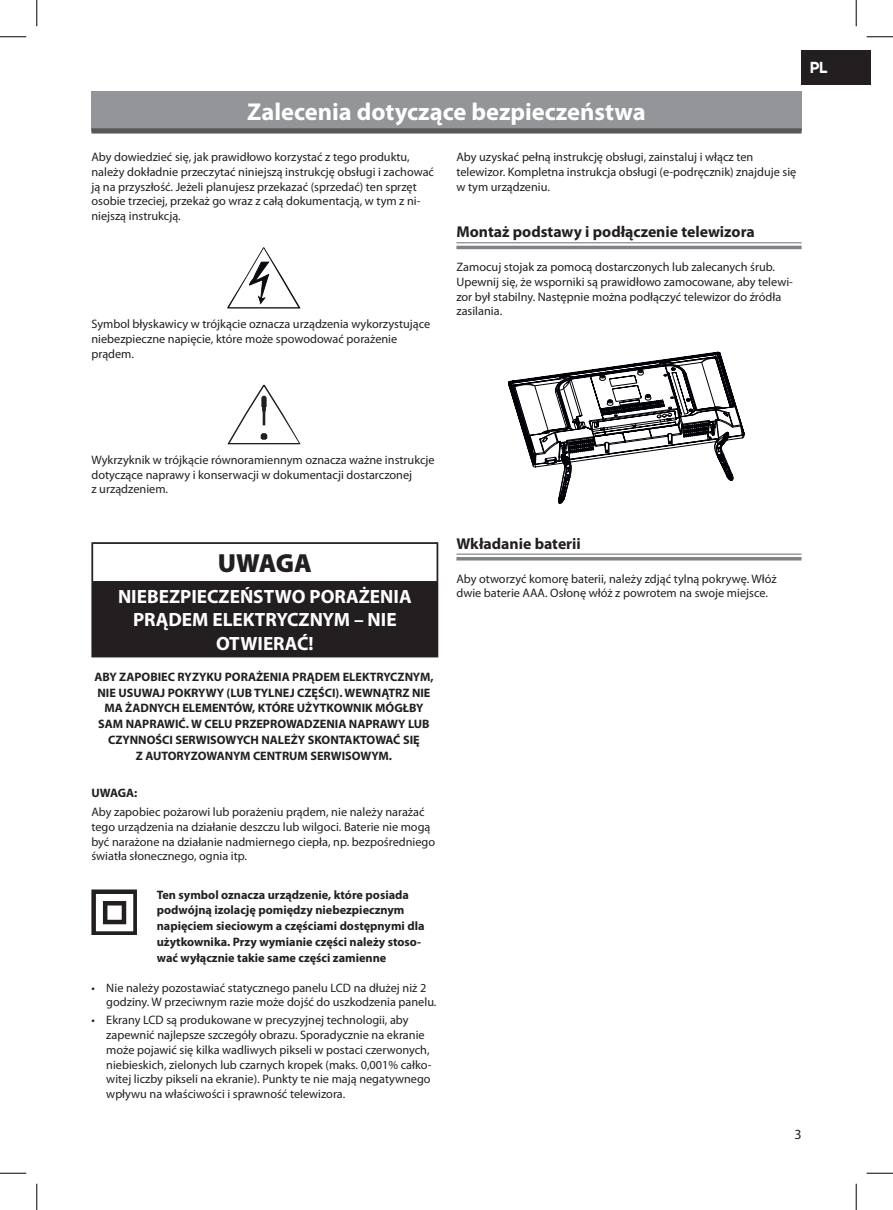
<style>
.page{position:relative;width:893px;height:1210px;background:#fff}
.page>*{position:absolute;margin:0;border:0;box-sizing:border-box;transform-origin:0 0}
.t1{font:900 26.25px "Myriad Pro";letter-spacing:-.015em;color:#231f20}
.t2{font:700 24.5px "Myriad Pro";color:#fff}
.t3{font:700 19.25px/23.1px "Myriad Pro";color:#fff;text-align:center}
.t4{font:700 15.75px "Myriad Pro";color:#231f20}
.t5{font:15.75px "Uni Sans PRO Bold";color:#fff}
.t6{font:14px "Myriad Pro";color:#231f20}
.t7{font:12.25px/14.7px "Myriad Pro";color:#231f20}
.t8{font:700 12.25px/15.8px "Myriad Pro";color:#231f20;text-align:center}
</style>
<div class="page">
<div style="left:801px;top:50px;width:69px;height:34px;background:#231f20"></div>
<div style="left:91px;top:91px;width:710px;height:40px;background:#939598"></div>
<div style="left:91px;top:128px;width:710px;height:5px;background:#57585a"></div>
<svg style="left:227px;top:247px;width:73px;height:61px"></svg>
<svg style="left:227px;top:385px;width:73px;height:59px"></svg>
<div style="left:92px;top:582px;width:345px;height:74px;background:#231f20"></div>
<hr style="left:91px;top:542px;width:347px;height:2px;background:#231f20">
<hr style="left:91px;top:544px;width:2px;height:37px;background:#231f20">
<hr style="left:436px;top:544px;width:2px;height:37px;background:#231f20">
<hr style="left:91px;top:581px;width:347px;height:2px;background:#231f20">
<hr style="left:91px;top:583px;width:2px;height:72px;background:#231f20">
<hr style="left:436px;top:583px;width:2px;height:72px;background:#231f20">
<hr style="left:91px;top:655px;width:347px;height:2px;background:#231f20">
<svg style="left:91px;top:889px;width:46px;height:46px"></svg>
<hr style="left:456px;top:242px;width:345px;height:1px;background:#808285">
<hr style="left:456px;top:246px;width:345px;height:3px;background:#808285">
<hr style="left:456px;top:553px;width:345px;height:1px;background:#808285">
<hr style="left:456px;top:557px;width:345px;height:3px;background:#808285">
<svg style="left:508px;top:242px;width:236px;height:319px"></svg>
<svg style="left:0;top:36px;width:26px;height:1px"></svg>
<svg style="left:866px;top:36px;width:26px;height:1px"></svg>
<svg style="left:0;top:1172px;width:26px;height:1px"></svg>
<svg style="left:866px;top:1172px;width:26px;height:1px"></svg>
<svg style="left:36px;top:0;width:1px;height:26px"></svg>
<svg style="left:36px;top:1183px;width:1px;height:26px"></svg>
<svg style="left:855px;top:0;width:1px;height:26px"></svg>
<svg style="left:855px;top:1183px;width:1px;height:26px"></svg>
<h2 class="t2" style="left:247px;top:96px;width:400px">Zalecenia dotyczące bezpieczeństwa</h2>
<p class="t7" style="left:91px;top:150px;width:344px">Aby dowiedzieć się, jak prawidłowo korzystać z tego produktu, należy dokładnie przeczytać niniejszą instrukcję obsługi i zachować ją na przyszłość. Jeżeli planujesz przekazać (sprzedać) ten sprzęt osobie trzeciej, przekaż go wraz z całą dokumentacją, w tym z ni&shy;niejszą instrukcją.</p>
<p class="t7" style="left:456px;top:150px;width:341px">Aby uzyskać pełną instrukcję obsługi, zainstaluj i włącz ten telewizor. Kompletna instrukcja obsługi (e-podręcznik) znajduje się w tym urządzeniu.</p>
<p class="t4" style="left:456px;top:222px;width:300px">Montaż podstawy i podłączenie telewizora</p>
<p class="t7" style="left:456px;top:260px;width:338px">Zamocuj stojak za pomocą dostarczonych lub zalecanych śrub.<br>Upewnij się, że wsporniki są prawidłowo zamocowane, aby telewi&shy;zor był stabilny. Następnie można podłączyć telewizor do źródła zasilania.</p>
<p class="t7" style="left:91px;top:316px;width:340px">Symbol błyskawicy w trójkącie oznacza urządzenia wykorzystujące niebezpieczne napięcie, które może spowodować porażenie prądem.</p>
<p class="t5" style="left:809px;top:57px;width:19px">PL</p>
<p class="t7" style="left:91px;top:452px;width:344px">Wykrzyknik w trójkącie równoramiennym oznacza ważne instrukcje dotyczące naprawy i konserwacji w dokumentacji dostarczonej<br>z urządzeniem.</p>
<h1 class="t1" style="left:218px;top:546px;width:95px">UWAGA</h1>
<h3 class="t3" style="left:118px;top:584px;width:295px">NIEBEZPIECZEŃSTWO PORAŻENIA<br>PRĄDEM ELEKTRYCZNYM – NIE<br>OTWIERAĆ!</h3>
<p class="t8" style="left:94px;top:668px;width:340px">ABY ZAPOBIEC RYZYKU PORAŻENIA PRĄDEM ELEKTRYCZNYM, NIE USUWAJ POKRYWY (LUB TYLNEJ CZĘŚCI). WEWNĄTRZ NIE MA ŻADNYCH ELEMENTÓW, KTÓRE UŻYTKOWNIK MÓGŁBY SAM NAPRAWIĆ. W CELU PRZEPROWADZENIA NAPRAWY LUB CZYNNOŚCI SERWISOWYCH NALEŻY SKONTAKTOWAĆ SIĘ<br>Z AUTORYZOWANYM CENTRUM SERWISOWYM.</p>
<p class="t8" style="left:91px;top:784px;width:47px">UWAGA:</p>
<p class="t7" style="left:91px;top:804px;width:345px">Aby zapobiec pożarowi lub porażeniu prądem, nie należy narażać tego urządzenia na działanie deszczu lub wilgoci. Baterie nie mogą być narażone na działanie nadmiernego ciepła, np. bezpośredniego światła słonecznego, ognia itp.</p>
<p class="t8" style="left:157px;top:886px;width:269px;text-align:left">Ten symbol oznacza urządzenie, które posiada podwójną izolację pomiędzy niebezpiecznym napięciem sieciowym a częściami dostępnymi dla użytkownika. Przy wymianie części należy stoso&shy;wać wyłącznie takie same części zamienne</p>
<p class="t7" style="left:106px;top:980px;width:331px;text-indent:-15px">• Nie należy pozostawiać statycznego panelu LCD na dłużej niż 2 godziny. W przeciwnym razie może dojść do uszkodzenia panelu.</p>
<p class="t7" style="left:106px;top:1012px;width:326px;text-indent:-15px">• Ekrany LCD są produkowane w precyzyjnej technologii, aby zapewnić najlepsze szczegóły obrazu. Sporadycznie na ekranie może pojawić się kilka wadliwych pikseli w postaci czerwonych, niebieskich, zielonych lub czarnych kropek (maks. 0,001% całko&shy;witej liczby pikseli na ekranie). Punkty te nie mają negatywnego wpływu na właściwości i sprawność telewizora.</p>
<p class="t4" style="left:456px;top:533px;width:126px">Wkładanie baterii</p>
<p class="t7" style="left:456px;top:571px;width:321px">Aby otworzyć komorę baterii, należy zdjąć tylną pokrywę. Włóż dwie baterie AAA. Osłonę włóż z powrotem na swoje miejsce.</p>
<p class="t6" style="left:794px;top:1125px;width:9px">3</p>
</div>
